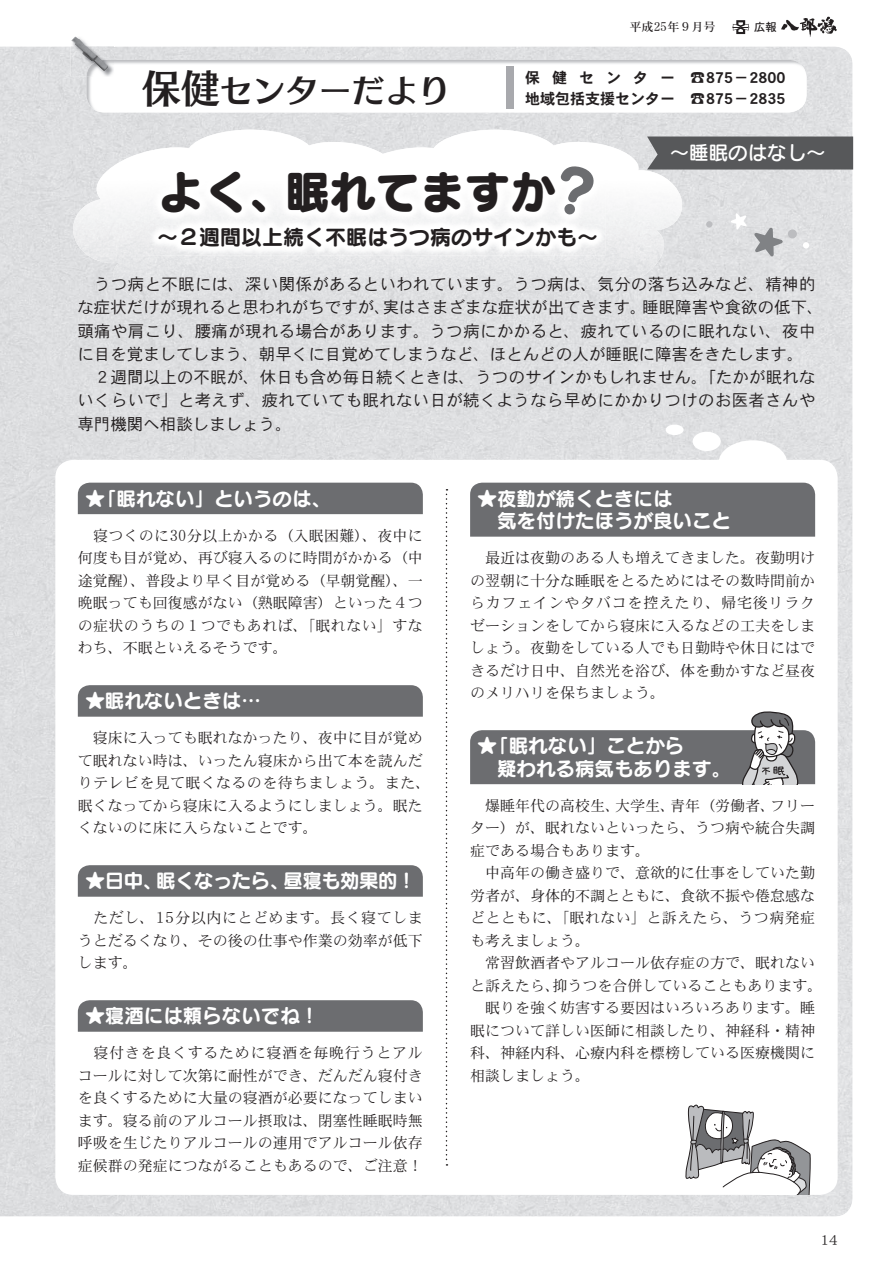
<style>
.page{position:relative;width:893px;height:1263px;background:#fff}
.page>*{position:absolute;margin:0;border:0;box-sizing:border-box;transform-origin:0 0}
.t1{font:45px "Seurat Pro EB 90 pv RKSJ H";color:#231f20}
.t2{font:33px "Skip Std B 90 pv RKSJ H";color:#231f20}
.t3{font:21px "Seurat Pro B 90 pv RKSJ H";color:#231f20}
.t4{font:19.5px/22.5px "Seurat Pro B 90 pv RKSJ H";color:#fff}
.t5{font:19.5px "Seurat Pro B 90 pv RKSJ H";letter-spacing:-.03em;color:#fff}
.t6{font:19.5px "Seurat Pro DB 90 pv RKSJ H";color:#fff}
.t7{font:16.5px/23.2px "DFHS Gothic Std W3 90 pv RKSJ H";letter-spacing:.005em;color:#231f20}
.t8{font:15px/22.5px "DFHS Mincho Std W3 90 pv RKSJ H";color:#231f20;text-align:justify}
.t9{font:15px/21px "DFHS Gothic Std W7 90 pv RKSJ H";letter-spacing:-.4em;color:#231f20}
.t10{font:12px "DFHS Mincho Std W5 90 pv RKSJ H";color:#231f20}
.t11{font:11.25px "DFHS Gothic Std W5 90 pv RKSJ H";color:#231f20}
.s1{font-size:39px}
</style>
<div class="page">
<div style="left:0;top:46px;width:853px;height:1170px;background:#dedfe1"></div>
<div style="left:718px;top:440px;width:69px;height:46px;background:#fff;border-radius:50%"></div>
<div style="left:693px;top:432px;width:28px;height:19px;background:#fff;border-radius:50%"></div>
<div style="left:666px;top:425px;width:18px;height:10px;background:#fff;border-radius:50%"></div>
<div style="left:55px;top:460px;width:783px;height:735px;background:#fff;border-radius:18px"></div>
<img style="left:781px;top:16px;width:56px;height:21px">
<svg style="left:732px;top:20px;width:17px;height:14px"></svg>
<img style="left:71px;top:130px;width:262px;height:184px">
<img style="left:333px;top:130px;width:353px;height:184px">
<div style="left:78px;top:1000px;width:345px;height:32px;background:#6c6d70"></div>
<div style="left:78px;top:865px;width:345px;height:32px;background:#6c6d70"></div>
<div style="left:78px;top:685px;width:345px;height:32px;background:#6c6d70"></div>
<div style="left:78px;top:483px;width:345px;height:31px;background:#6c6d70"></div>
<div style="left:470px;top:483px;width:345px;height:54px;background:#6c6d70"></div>
<img style="left:86px;top:60px;width:720px;height:52px">
<img style="left:71px;top:46px;width:43px;height:31px">
<img style="left:86px;top:60px;width:28px;height:17px">
<img style="left:71px;top:36px;width:38px;height:35px">
<div style="left:506px;top:67px;width:8px;height:42px;background:#a8a9ad"></div>
<img style="left:316px;top:156px;width:62px;height:100px">
<svg style="left:647px;top:136px;width:206px;height:34px;background:#5e5f61"></svg>
<svg style="left:446px;top:489px;width:1px;height:677px"></svg>
<svg style="left:470px;top:711px;width:345px;height:74px"></svg>
<svg style="left:685px;top:1104px;width:126px;height:91px"></svg>
<svg style="left:754px;top:227px;width:29px;height:30px"></svg>
<svg style="left:731px;top:213px;width:16px;height:17px"></svg>
<div style="left:788px;top:229px;width:9px;height:9px;background:#bcbdc0;border-radius:50%"></div>
<svg style="left:803px;top:242px;width:6px;height:6px"></svg>
<svg style="left:706px;top:221px;width:6px;height:6px"></svg>
<svg style="left:552px;top:162px;width:45px;height:56px"></svg>
<p class="t10" style="left:630px;top:22px;width:87px">平成２５年９月号</p>
<p class="t11" style="left:754px;top:23px;width:24px">広報</p>
<h2 class="t2" style="left:142px;top:78px;width:310px"><span class="s1">保健</span>センターだより</h2>
<p class="t9" style="left:525px;top:68px;width:265px">保 健 セ ン タ ー　☎８７５－２８００地域包括支援センター　☎８７５－２８３５</p>
<h1 class="t1" style="left:159px;top:175px;width:397px">よく、眠れてますか</h1>
<h3 class="t3" style="left:157px;top:229px;width:442px">～２週間以上続く不眠はうつ病のサインかも～</h3>
<h3 class="t6" style="left:670px;top:146px;width:157px">～睡眠のはなし～</h3>
<p class="t7" style="left:77px;top:275px;width:748px">　うつ病と不眠には、深い関係があるといわれています。うつ病は、気分の落ち込みなど、精神的な症状だけが現れると思われがちですが、実はさまざまな症状が出てきます。睡眠障害や食欲の低下、頭痛や肩こり、腰痛が現れる場合があります。うつ病にかかると、疲れているのに眠れない、夜中に目を覚ましてしまう、朝早くに目覚めてしまうなど、ほとんどの人が睡眠に障害をきたします。　２週間以上の不眠が、休日も含め毎日続くときは、うつのサインかもしれません。「たかが眠れないくらいで」と考えず、疲れていても眠れない日が続くようなら早めにかかりつけのお医者さんや専門機関へ相談しましょう。</p>
<h3 class="t4" style="left:85px;top:490px;width:247px">★「眠れない」というのは、</h3>
<p class="t8" style="left:78px;top:526px;width:347px">　寝つくのに３０分以上かかる（入眠困難）、夜中に何度も目が覚め、再び寝入るのに時間がかかる（中途覚醒）、普段より早く目が覚める（早朝覚醒）、一晩眠っても回復感がない（熟眠障害）といった４つの症状のうちの１つでもあれば、「眠れない」すなわち、不眠といえるそうです。</p>
<h3 class="t4" style="left:85px;top:692px;width:177px">★眠れないときは…</h3>
<p class="t8" style="left:78px;top:728px;width:354px;text-align:left">　寝床に入っても眠れなかったり、夜中に目が覚めて眠れない時は、いったん寝床から出て本を読んだりテレビを見て眠くなるのを待ちましょう。また、眠くなってから寝床に入るようにしましょう。眠たくないのに床に入らないことです。</p>
<h3 class="t5" style="left:85px;top:873px;width:333px">★日中、眠くなったら、昼寝も効果的！</h3>
<p class="t8" style="left:78px;top:908px;width:346px">　ただし、１５分以内にとどめます。長く寝てしまうとだるくなり、その後の仕事や作業の効率が低下します。</p>
<h3 class="t4" style="left:85px;top:1007px;width:236px">★寝酒には頼らないでね！</h3>
<p class="t8" style="left:78px;top:1043px;width:346px">　寝付きを良くするために寝酒を毎晩行うとアルコールに対して次第に耐性ができ、だんだん寝付きを良くするために大量の寝酒が必要になってしまいます。寝る前のアルコール摂取は、閉塞性睡眠時無呼吸を生じたりアルコールの連用でアルコール依存症候群の発症につながることもあるので、ご注意！</p>
<h3 class="t4" style="left:478px;top:490px;width:255px">★夜勤が続くときには<br>　気を付けたほうが良いこと</h3>
<p class="t8" style="left:470px;top:548px;width:346px">　最近は夜勤のある人も増えてきました。夜勤明けの翌朝に十分な睡眠をとるためにはその数時間前からカフェインやタバコを控えたり、帰宅後リラクゼーションをしてから寝床に入るなどの工夫をしましょう。夜勤をしている人でも日勤時や休日にはできるだけ日中、自然光を浴び、体を動かすなど昼夜のメリハリを保ちましょう。</p>
<h3 class="t4" style="left:478px;top:737px;width:255px">★「眠れない」ことから<br>　疑われる病気もあります。</h3>
<p class="t8" style="left:470px;top:796px;width:354px;text-align:left">　爆睡年代の高校生、大学生、青年（労働者、フリーター）が、眠れないといったら、うつ病や統合失調症である場合もあります。<br>　中高年の働き盛りで、意欲的に仕事をしていた勤労者が、身体的不調とともに、食欲不振や倦怠感などとともに、「眠れない」と訴えたら、うつ病発症も考えましょう。<br>　常習飲酒者やアルコール依存症の方で、眠れないと訴えたら、抑うつを合併していることもあります。　眠りを強く妨害する要因はいろいろあります。睡眠について詳しい医師に相談したり、神経科・精神科、神経内科、心療内科を標榜している医療機関に相談しましょう。</p>
<p class="t8" style="left:821px;top:1230px;width:18px">14</p>
</div>
